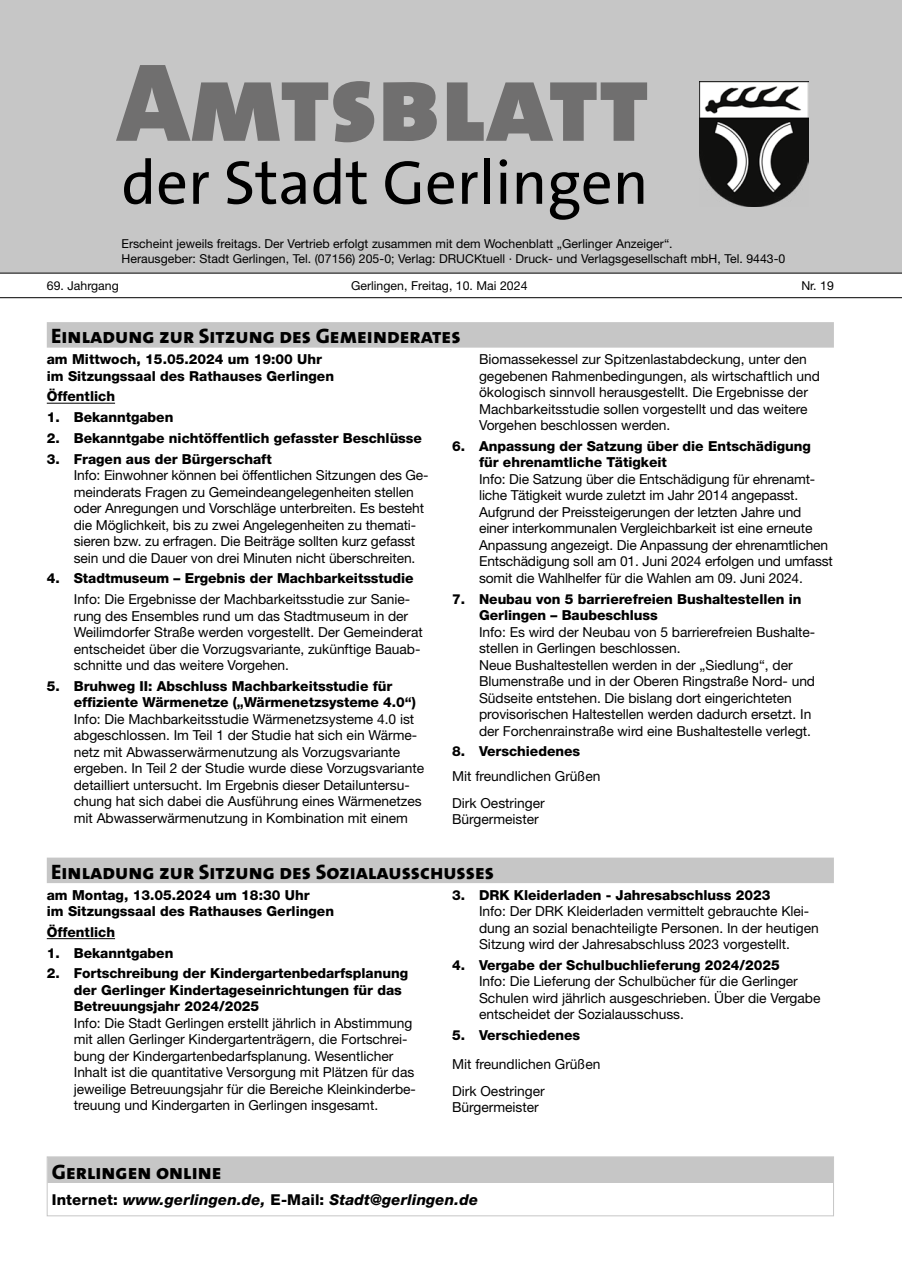
<style>
.page{position:relative;width:902px;height:1280px;background:#fff}
.page>*{position:absolute;margin:0;border:0;box-sizing:border-box;transform-origin:0 0}
.t1{font:900 112.2px "The Sans Os F";color:#706f6f}
.t2{font:62.4px "The Sans Os F";color:#000}
.t3{font:800 21px "The Sans Os F";color:#000}
.p_eingerückt_1_mm{font:italic 800 15px "Helvetica Neue LT Std";letter-spacing:.01em;color:#000}
.t4{font:13.8px/16.5px "Helvetica Neue LT Std";letter-spacing:-.005em;color:#000}
.t5{font:800 13.8px/16.5px "Helvetica Neue LT Std";letter-spacing:-.005em;color:#000}
.Kolumne_Titel_linksb{font:12.3px "Helvetica Neue LT Std";color:#000}
.Kolumne_Titel_mittig{font:12.3px "Helvetica Neue LT Std";color:#000}
.Kolumne_Titel_rechtsb{font:12.3px "Helvetica Neue LT Std";color:#000}
.s1{font-style:normal}
</style>
<div class="page">
<div style="left:0;top:0;width:901px;height:273px;background:#c6c6c6"></div>
<img style="left:699px;top:81px;width:109px;height:125px">
<hr style="left:0;top:273px;width:901px;height:1px;background:#000">
<hr style="left:0;top:297px;width:901px;height:1px;background:#000">
<div style="left:47px;top:322px;width:786px;height:26px;background:#c6c6c6"></div>
<hr style="left:47px;top:403px;width:68px;height:1px;background:#000">
<div style="left:47px;top:857px;width:786px;height:26px;background:#c6c6c6"></div>
<hr style="left:47px;top:938px;width:68px;height:1px;background:#000">
<div style="left:48px;top:1157px;width:785px;height:26px;background:#c6c6c6"></div>
<div style="left:47px;top:1156px;width:786px;height:60px;border:1px solid #c6c6c6"></div>
<p class="t1" style="left:117px;top:31px;width:533px">Amtsblatt</p>
<p class="t2" style="left:121px;top:143px;width:528px">der Stadt Gerlingen</p>
<p class="Kolumne_Titel_linksb" style="left:121px;top:237px;width:552px">Erscheint jeweils freitags. Der Vertrieb erfolgt zusammen mit dem Wochenblatt „Gerlinger Anzeiger“.</p>
<p class="Kolumne_Titel_linksb" style="left:121px;top:251px;width:665px">Herausgeber: Stadt Gerlingen, Tel. (07156) 205-0; Verlag: DRUCKtuell · Druck- und Verlagsgesellschaft mbH, Tel. 9443-0</p>
<p class="Kolumne_Titel_linksb" style="left:47px;top:279px;width:73px">69. Jahrgang</p>
<p class="Kolumne_Titel_mittig" style="left:351px;top:279px;width:178px">Gerlingen, Freitag, 10. Mai 2024</p>
<p class="Kolumne_Titel_rechtsb" style="left:801px;top:279px;width:34px">Nr. 19</p>
<h1 class="t3" style="left:51px;top:323px;width:411px">Einladung zur Sitzung des Gemeinderates</h1>
<p class="t5" style="left:47px;top:351px;width:277px">am Mittwoch, 15.05.2024 um 19:00 Uhr</p>
<p class="t5" style="left:47px;top:367px;width:289px">im Sitzungssaal des Rathauses Gerlingen</p>
<p class="t5" style="left:47px;top:388px;width:70px">Öffentlich</p>
<p class="t5" style="left:47px;top:409px;width:128px">1. Bekanntgaben</p>
<p class="t5" style="left:47px;top:430px;width:376px">2. Bekanntgabe nichtöffentlich gefasster Beschlüsse</p>
<p class="t5" style="left:47px;top:450px;width:226px">3. Fragen aus der Bürgerschaft</p>
<p class="t4" style="left:74px;top:467px;width:356px">Info: Einwohner können bei öffentlichen Sitzungen des Ge&shy;meinderats Fragen zu Gemeindeangelegenheiten stellen oder Anregungen und Vorschläge unterbreiten. Es besteht die Möglichkeit, bis zu zwei Angelegenheiten zu themati&shy;sieren bzw. zu erfragen. Die Beiträge sollten kurz gefasst sein und die Dauer von drei Minuten nicht überschreiten.</p>
<p class="t5" style="left:47px;top:570px;width:368px">4. Stadtmuseum – Ergebnis der Machbarkeitsstudie</p>
<p class="t4" style="left:74px;top:591px;width:350px">Info: Die Ergebnisse der Machbarkeitsstudie zur Sanie&shy;rung des Ensembles rund um das Stadtmuseum in der Weilimdorfer Straße werden vorgestellt. Der Gemeinderat entscheidet über die Vorzugsvariante, zukünftige Bauab&shy;schnitte und das weitere Vorgehen.</p>
<p class="t5" style="left:74px;top:678px;width:343px;text-indent:-27px">5. Bruhweg II: Abschluss Machbarkeitsstudie für effiziente Wärmenetze („Wärmenetzsysteme 4.0“)</p>
<p class="t4" style="left:74px;top:711px;width:352px">Info: Die Machbarkeitsstudie Wärmenetzsysteme 4.0 ist abgeschlossen. Im Teil 1 der Studie hat sich ein Wärme&shy;netz mit Abwasserwärmenutzung als Vorzugsvariante ergeben. In Teil 2 der Studie wurde diese Vorzugsvariante detailliert untersucht. Im Ergebnis dieser Detailuntersu&shy;chung hat sich dabei die Ausführung eines Wärmenetzes mit Abwasserwärmenutzung in Kombination mit einem</p>
<p class="t4" style="left:479px;top:351px;width:342px">Biomassekessel zur Spitzenlastabdeckung, unter den gegebenen Rahmenbedingungen, als wirtschaftlich und ökologisch sinnvoll herausgestellt. Die Ergebnisse der Machbarkeitsstudie sollen vorgestellt und das weitere Vorgehen beschlossen werden.</p>
<p class="t5" style="left:479px;top:438px;width:333px;text-indent:-27px">6. Anpassung der Satzung über die Entschädigung für ehrenamtliche Tätigkeit</p>
<p class="t4" style="left:479px;top:471px;width:355px">Info: Die Satzung über die Entschädigung für ehrenamt&shy;liche Tätigkeit wurde zuletzt im Jahr 2014 angepasst.<br>Aufgrund der Preissteigerungen der letzten Jahre und einer interkommunalen Vergleichbarkeit ist eine erneute Anpassung angezeigt. Die Anpassung der ehrenamtlichen Entschädigung soll am 01. Juni 2024 erfolgen und umfasst somit die Wahlhelfer für die Wahlen am 09. Juni 2024.</p>
<p class="t5" style="left:479px;top:590px;width:324px;text-indent:-27px">7. Neubau von 5 barrierefreien Bushaltestellen in<br>Gerlingen – Baubeschluss</p>
<p class="t4" style="left:479px;top:623px;width:337px">Info: Es wird der Neubau von 5 barrierefreien Bushalte&shy;stellen in Gerlingen beschlossen.<br>Neue Bushaltestellen werden in der „Siedlung“, der Blumenstraße und in der Oberen Ringstraße Nord- und Südseite entstehen. Die bislang dort eingerichteten provisorischen Haltestellen werden dadurch ersetzt. In der Forchenrainstraße wird eine Bushaltestelle verlegt.</p>
<p class="t5" style="left:452px;top:743px;width:129px">8. Verschiedenes</p>
<p class="t4" style="left:452px;top:768px;width:150px">Mit freundlichen Grüßen</p>
<p class="t4" style="left:452px;top:795px;width:94px">Dirk Oestringer</p>
<p class="t4" style="left:452px;top:811px;width:88px">Bürgermeister</p>
<h1 class="t3" style="left:51px;top:858px;width:444px">Einladung zur Sitzung des Sozialausschusses</h1>
<p class="t5" style="left:47px;top:886px;width:264px">am Montag, 13.05.2024 um 18:30 Uhr</p>
<p class="t5" style="left:47px;top:903px;width:289px">im Sitzungssaal des Rathauses Gerlingen</p>
<p class="t5" style="left:47px;top:924px;width:70px">Öffentlich</p>
<p class="t5" style="left:47px;top:944px;width:128px">1. Bekanntgaben</p>
<p class="t5" style="left:74px;top:965px;width:336px;text-indent:-27px">2. Fortschreibung der Kindergartenbedarfsplanung der Gerlinger Kindertageseinrichtungen für das<br>Betreuungsjahr 2024/2025</p>
<p class="t4" style="left:74px;top:1014px;width:343px">Info: Die Stadt Gerlingen erstellt jährlich in Abstimmung mit allen Gerlinger Kindergartenträgern, die Fortschrei&shy;bung der Kindergartenbedarfsplanung. Wesentlicher Inhalt ist die quantitative Versorgung mit Plätzen für das jeweilige Betreuungsjahr für die Bereiche Kleinkinderbe&shy;treuung und Kindergarten in Gerlingen insgesamt.</p>
<p class="t5" style="left:452px;top:886px;width:320px">3. DRK Kleiderladen - Jahresabschluss 2023</p>
<p class="t4" style="left:479px;top:903px;width:341px">Info: Der DRK Kleiderladen vermittelt gebrauchte Klei&shy;dung an sozial benachteiligte Personen. In der heutigen<br>Sitzung wird der Jahresabschluss 2023 vorgestellt.</p>
<p class="t5" style="left:452px;top:957px;width:329px">4. Vergabe der Schulbuchlieferung 2024/2025</p>
<p class="t4" style="left:479px;top:973px;width:343px">Info: Die Lieferung der Schulbücher für die Gerlinger<br>Schulen wird jährlich ausgeschrieben. Über die Vergabe entscheidet der Sozialausschuss.</p>
<p class="t5" style="left:452px;top:1027px;width:129px">5. Verschiedenes</p>
<p class="t4" style="left:452px;top:1056px;width:150px">Mit freundlichen Grüßen</p>
<p class="t4" style="left:452px;top:1082px;width:94px">Dirk Oestringer</p>
<p class="t4" style="left:452px;top:1099px;width:88px">Bürgermeister</p>
<h1 class="t3" style="left:52px;top:1158px;width:171px">Gerlingen online</h1>
<p class="p_eingerückt_1_mm" style="left:52px;top:1191px;width:428px"><span class="s1">Internet:</span> www.gerlingen.de, <span class="s1">E-Mail:</span> Stadt@gerlingen.de</p>
</div>
